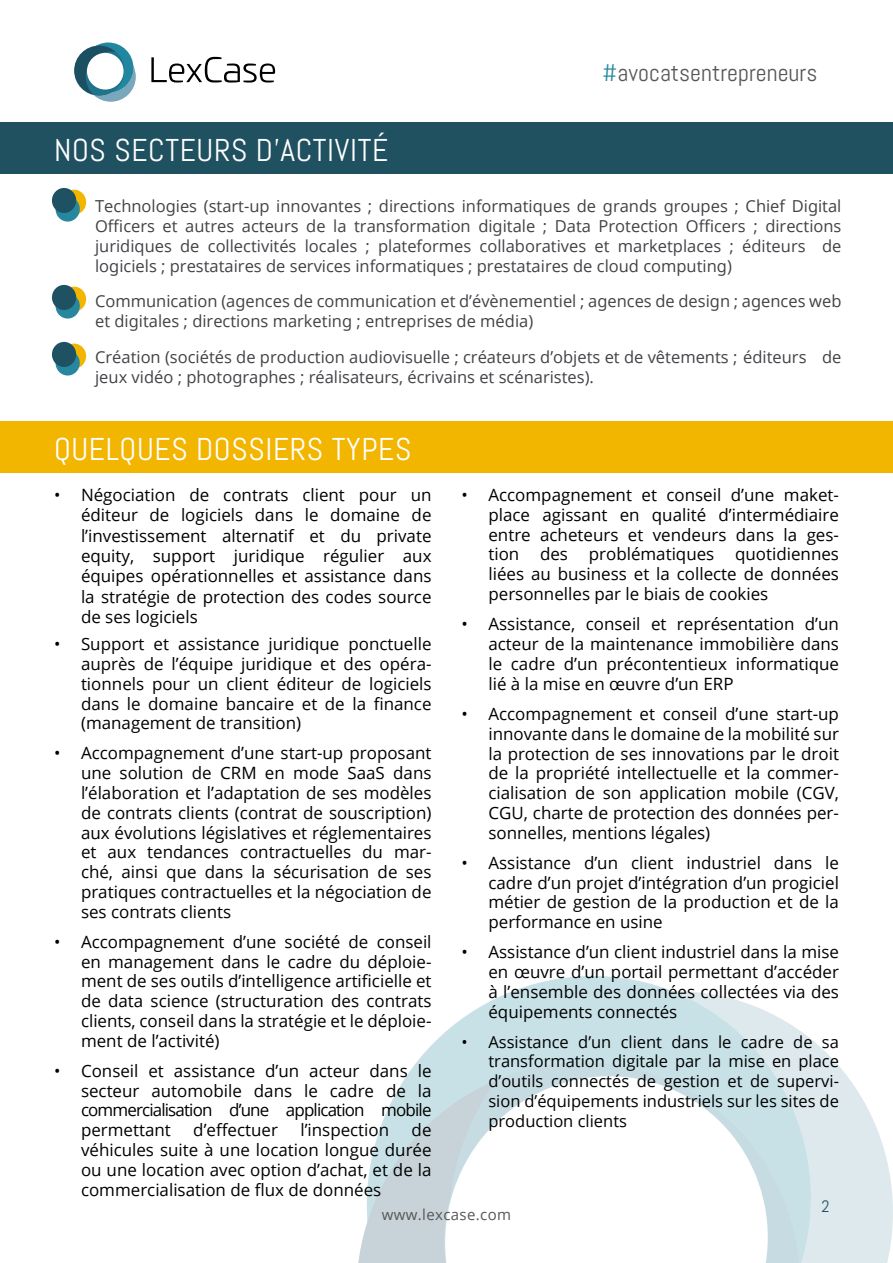
<style>
.page{position:relative;width:893px;height:1263px;background:#fff}
.page>*{position:absolute;margin:0;border:0;box-sizing:border-box;transform-origin:0 0}
.t1{font:31.5px "Abel";letter-spacing:.02em;color:#fff}
.t2{font:24px "Abel";color:#575659}
.t3{font:16.95px/19.8px "Open Sans";color:#000;text-align:justify}
.t4{font:16.5px/19.8px "Open Sans";color:#404246}
.t5{font:16.5px/19.8px "Open Sans";color:#000;text-align:justify}
.t6{font:16.5px "Abel";color:#1e5161}
.t7{font:15px "Open Sans";letter-spacing:.025em;color:#575659}
.s1{color:#27879f}
</style>
<div class="page">
<svg style="left:447px;top:976px;width:222px;height:55px"></svg>
<svg style="left:358px;top:1031px;width:93px;height:232px"></svg>
<svg style="left:451px;top:990px;width:442px;height:273px;fill:#dde9ed"></svg>
<svg style="left:497px;top:991px;width:337px;height:272px;background:#d5e7ec"></svg>
<svg style="left:451px;top:1052px;width:351px;height:211px"></svg>
<svg style="left:151px;top:57px;width:124px;height:26px"></svg>
<div style="left:83px;top:43px;width:50px;height:50px;background:#2186a0;border-radius:50%"></div>
<div style="left:74px;top:46px;width:50px;height:50px;background:#1b5062;border-radius:50%"></div>
<svg style="left:86px;top:52px;width:50px;height:50px"></svg>
<div style="left:87px;top:53px;width:37px;height:37px;background:#fff;border-radius:50%"></div>
<div style="left:0;top:122px;width:893px;height:51px;background:#205161"></div>
<div style="left:0;top:422px;width:893px;height:51px;background:#f2b500"></div>
<div style="left:62px;top:190px;width:24px;height:25px;background:#f2b500;border-radius:50%"></div>
<div style="left:56px;top:197px;width:24px;height:25px;background:#27879f;border-radius:50%"></div>
<div style="left:52px;top:188px;width:24px;height:25px;background:#1e5161;border-radius:50%"></div>
<div style="left:62px;top:287px;width:24px;height:25px;background:#f2b500;border-radius:50%"></div>
<div style="left:56px;top:293px;width:24px;height:26px;background:#27879f;border-radius:50%"></div>
<div style="left:52px;top:285px;width:24px;height:25px;background:#1e5161;border-radius:50%"></div>
<div style="left:62px;top:344px;width:24px;height:25px;background:#f2b500;border-radius:50%"></div>
<div style="left:56px;top:350px;width:24px;height:25px;background:#27879f;border-radius:50%"></div>
<div style="left:52px;top:342px;width:24px;height:25px;background:#1e5161;border-radius:50%"></div>
<h1 class="t1" style="left:54px;top:130px;width:336px">NOS SECTEURS D’ACTIVITÉ</h1>
<h2 class="t2" style="left:602px;top:57px;width:217px"><span class="s1">#</span>avocatsentrepreneurs</h2>
<p class="t4" style="left:95px;top:196px;width:748px;text-align:justify">Technologies (start-up innovantes ; directions informatiques de grands groupes ; Chief Digital Officers et autres acteurs de la transformation digitale ; Data Protection Officers ; directions juridiques de collectivités locales ; plateformes collaboratives et marketplaces ; éditeurs de logiciels ; prestataires de services informatiques ; prestataires de cloud computing)</p>
<p class="t4" style="left:95px;top:291px;width:748px">Communication (agences de communication et d’évènementiel ; agences de design ; agences web et digitales ; directions marketing ; entreprises de média)</p>
<p class="t4" style="left:95px;top:346px;width:748px">Création (sociétés de production audiovisuelle ; créateurs d’objets et de vêtements ; éditeurs de jeux vidéo ; photographes ; réalisateurs, écrivains et scénaristes).</p>
<h1 class="t1" style="left:54px;top:429px;width:359px">QUELQUES DOSSIERS TYPES</h1>
<p class="t3" style="left:81px;top:484px;width:352px;line-height:20.4px;text-indent:-27px">• Négociation de contrats client pour un éditeur de logiciels dans le domaine de l’investissement alternatif et du private equity, support juridique régulier aux équipes opérationnelles et assistance dans la stratégie de protection des codes source de ses logiciels</p>
<p class="t3" style="left:81px;top:634px;width:352px;text-indent:-27px">• Support et assistance juridique ponctuelle auprès de l’équipe juridique et des opéra&shy;tionnels pour un client éditeur de logiciels dans le domaine bancaire et de la finance (management de transition)</p>
<p class="t3" style="left:81px;top:743px;width:352px;text-indent:-27px">• Accompagnement d’une start-up proposant une solution de CRM en mode SaaS dans l’élaboration et l’adaptation de ses modèles de contrats clients (contrat de souscription) aux évolutions législatives et réglementaires et aux tendances contractuelles du mar&shy;ché, ainsi que dans la sécurisation de ses pratiques contractuelles et la négociation de ses contrats clients</p>
<p class="t3" style="left:81px;top:931px;width:352px;text-indent:-27px">• Accompagnement d’une société de conseil en management dans le cadre du déploie&shy;ment de ses outils d’intelligence artificielle et de data science (structuration des contrats clients, conseil dans la stratégie et le déploie&shy;ment de l’activité)</p>
<p class="t3" style="left:81px;top:1060px;width:352px;text-indent:-27px">• Conseil et assistance d’un acteur dans le secteur automobile dans le cadre de la commercialisation d’une application mobile permettant</p>
<p class="t3" style="left:193px;top:1120px;width:86px">d’effectuer</p>
<p class="t3" style="left:300px;top:1120px;width:90px">l’inspection</p>
<p class="t3" style="left:81px;top:1120px;width:352px;text-indent:331px">de véhicules suite à une location longue durée ou une location avec option d’achat, et de la commercialisation de flux de données</p>
<p class="t3" style="left:488px;top:485px;width:352px;text-indent:-27px">• Accompagnement et conseil d’une maket&shy;place agissant en qualité d’intermédiaire entre acheteurs et vendeurs dans la ges&shy;tion des problématiques quotidiennes liées au business et la collecte de données personnelles par le biais de cookies</p>
<p class="t3" style="left:488px;top:613px;width:352px;text-indent:-27px">• Assistance, conseil et représentation d’un acteur de la maintenance immobilière dans le cadre d’un précontentieux informatique lié à la mise en œuvre d’un ERP</p>
<p class="t3" style="left:488px;top:703px;width:352px;text-indent:-27px">• Accompagnement et conseil d’une start-up innovante dans le domaine de la mobilité sur la protection de ses innovations par le droit de la propriété intellectuelle et la commer&shy;cialisation de son application mobile (CGV, CGU, charte de protection des données per&shy;sonnelles, mentions légales)</p>
<p class="t3" style="left:488px;top:852px;width:352px;text-indent:-27px">• Assistance d’un client industriel dans le cadre d’un projet d’intégration d’un progiciel métier de gestion de la production et de la performance en usine</p>
<p class="t3" style="left:488px;top:942px;width:352px;text-indent:-27px">• Assistance d’un client industriel dans la mise en œuvre d’un portail permettant d’accéder à l’ensemble des données collectées via des équipements connectés</p>
<p class="t5" style="left:488px;top:1031px;width:352px;text-indent:-27px">• Assistance d’un client dans le cadre de sa transformation digitale par la mise en place d’outils connectés de gestion et de supervi&shy;sion d’équipements industriels sur les sites de production clients</p>
<p class="t7" style="left:382px;top:1204px;width:131px">www.lexcase.com</p>
<p class="t6" style="left:821px;top:1196px;width:10px">2</p>
</div>
